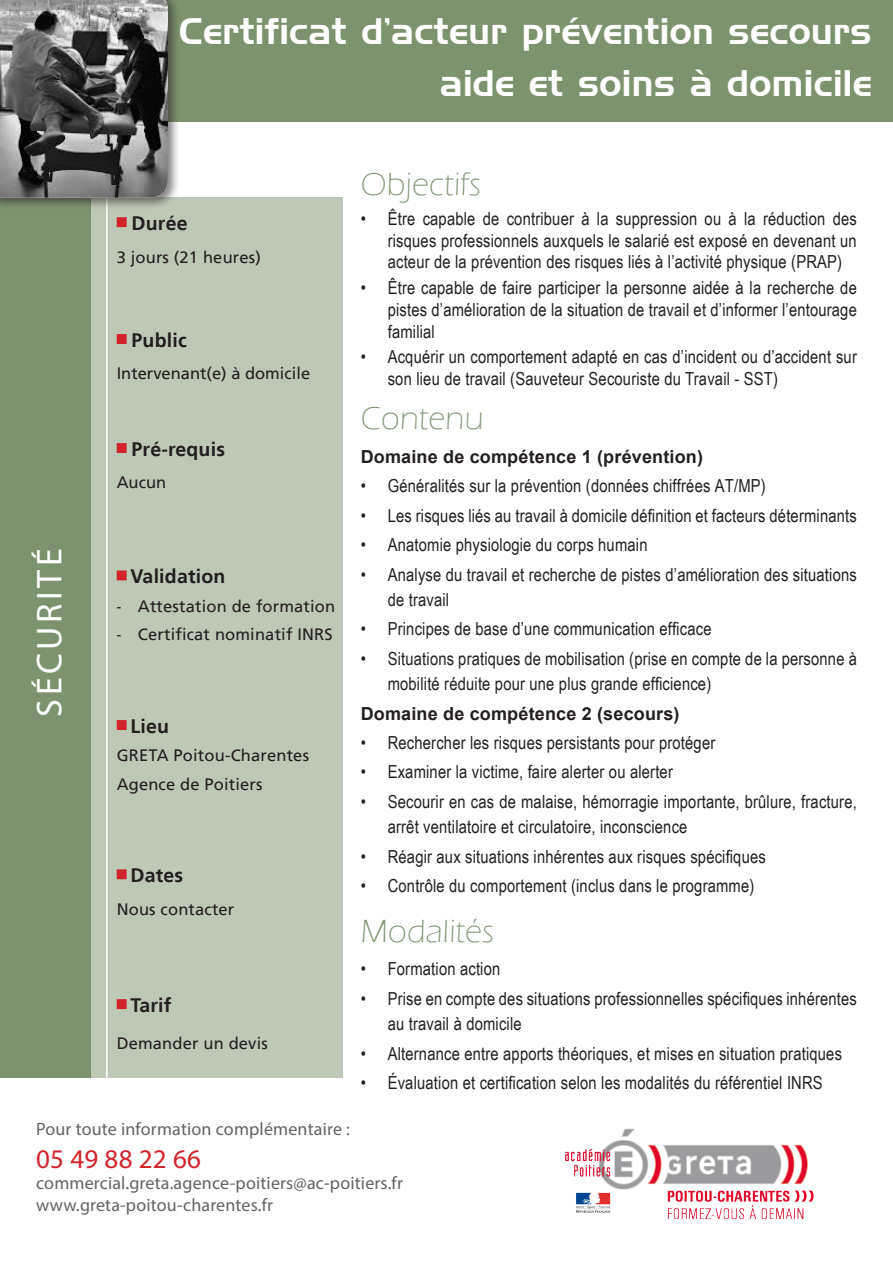
<style>
.page{position:relative;width:893px;height:1263px;background:#fff}
.page>*{position:absolute;margin:0;border:0;box-sizing:border-box;transform-origin:0 0}
.t1{font:36px "Handel Gothic BT";letter-spacing:.01em;color:#fff}
.t2{font:36px "Myriad Pro";letter-spacing:.1em;color:#fff}
.Style_de_paragraphe{font:300 33px "Eras ITC";letter-spacing:.01em;color:#7d926e}
.t3{font:27px "Myriad Pro";letter-spacing:.01em;color:#d1232a}
.t4{font:700 19.5px "Frutiger LT";letter-spacing:.01em;color:#231f20}
.t5{font:18px/21.6px "Arial Narrow";letter-spacing:.01em;color:#231f20}
.t6{font:18px "Myriad Pro";letter-spacing:.01em;color:#636366}
.Style_de_paragraphe-2{font:700 18px "Arial";letter-spacing:.01em;color:#231f20}
.t7{font:16.5px "Frutiger LT";letter-spacing:.01em;color:#231f20}
.s1{font-family:"Arial Narrow"}
</style>
<div class="page">
<div style="left:117px;top:0;width:776px;height:122px;background:#7d926e"></div>
<div style="left:87px;top:198px;width:256px;height:880px;background:#bec8b6"></div>
<div style="left:0;top:198px;width:91px;height:880px;background:#7d926e"></div>
<img style="left:565px;top:1128px;width:249px;height:92px">
<hr style="left:106px;top:198px;width:2px;height:880px;background:#fff">
<div style="left:0;top:0;width:180px;height:210px;background:#231f20;opacity:.57"></div>
<img style="left:0;top:0;width:168px;height:198px">
<div style="left:179px;top:17px;width:699px;height:87px;background:#7d926e"></div>
<div style="left:117px;top:217px;width:10px;height:10px;background:#d1232a;border:2px solid #d1232a"></div>
<div style="left:117px;top:570px;width:10px;height:10px;background:#d1232a;border:2px solid #d1232a"></div>
<div style="left:117px;top:720px;width:10px;height:10px;background:#d1232a;border:2px solid #d1232a"></div>
<div style="left:117px;top:334px;width:10px;height:10px;background:#d1232a;border:2px solid #d1232a"></div>
<div style="left:117px;top:999px;width:10px;height:10px;background:#d1232a;border:2px solid #d1232a"></div>
<div style="left:117px;top:869px;width:10px;height:10px;background:#d1232a;border:2px solid #d1232a"></div>
<div style="left:117px;top:443px;width:10px;height:10px;background:#d1232a;border:2px solid #d1232a"></div>
<h1 class="t2" style="left:27px;top:717px;width:170px;rotate:-90deg">SÉCURITÉ</h1>
<p class="t1" style="left:179px;top:10px;width:694px">Certificat d’acteur prévention secours</p>
<p class="t1" style="left:440px;top:61px;width:433px">aide et soins à domicile</p>
<p class="t4" style="left:132px;top:212px;width:58px">Durée</p>
<p class="t7" style="left:117px;top:247px;width:146px">3 jours (21 heures)</p>
<p class="t4" style="left:132px;top:329px;width:57px">Public</p>
<p class="t7" style="left:117px;top:364px;width:195px">Intervenant(e) à domicile</p>
<p class="t4" style="left:132px;top:438px;width:95px">Pré-requis</p>
<p class="t7" style="left:117px;top:473px;width:51px">Aucun</p>
<p class="t4" style="left:131px;top:565px;width:96px">Validation</p>
<p class="t7" style="left:117px;top:596px;width:220px"><span class="s1">-</span> Attestation de formation</p>
<p class="t7" style="left:117px;top:624px;width:217px"><span class="s1">-</span> Certificat nominatif INRS</p>
<p class="t4" style="left:131px;top:715px;width:40px">Lieu</p>
<p class="t7" style="left:117px;top:746px;width:194px">GRETA Poitou-Charentes</p>
<p class="t7" style="left:117px;top:774px;width:147px">Agence de Poitiers</p>
<p class="t4" style="left:131px;top:864px;width:54px">Dates</p>
<p class="t7" style="left:117px;top:899px;width:119px">Nous contacter</p>
<p class="t4" style="left:131px;top:994px;width:42px">Tarif</p>
<p class="t7" style="left:117px;top:1033px;width:153px">Demander un devis</p>
<p class="Style_de_paragraphe" style="left:361px;top:166px;width:122px">Objectifs</p>
<p class="t5" style="left:388px;top:207px;width:471px;text-align:justify;text-indent:-27px">• Être capable de contribuer à la suppression ou à la réduction des risques professionnels auxquels le salarié est exposé en devenant un acteur de la prévention des risques liés à l’activité physique (PRAP)</p>
<p class="t5" style="left:388px;top:276px;width:471px;text-align:justify;text-indent:-27px">• Être capable de faire participer la personne aidée à la recherche de pistes d’amélioration de la situation de travail et d’informer l’entourage familial</p>
<p class="t5" style="left:388px;top:346px;width:471px;text-indent:-27px">• Acquérir un comportement adapté en cas d’incident ou d’accident sur son lieu de travail (Sauveteur Secouriste du Travail - SST)</p>
<p class="Style_de_paragraphe" style="left:361px;top:400px;width:124px">Contenu</p>
<p class="Style_de_paragraphe-2" style="left:361px;top:445px;width:344px">Domaine de compétence 1 (prévention)</p>
<p class="t5" style="left:361px;top:475px;width:407px">• Généralités sur la prévention (données chiffrées AT/MP)</p>
<p class="t5" style="left:361px;top:504px;width:498px">• Les risques liés au travail à domicile définition et facteurs déterminants</p>
<p class="t5" style="left:361px;top:533px;width:288px">• Anatomie physiologie du corps humain</p>
<p class="t5" style="left:388px;top:561px;width:471px;line-height:25.2px;text-indent:-27px">• Analyse du travail et recherche de pistes d’amélioration des situations de travail</p>
<p class="t5" style="left:361px;top:618px;width:352px">• Principes de base d’une communication efficace</p>
<p class="t5" style="left:388px;top:645px;width:471px;line-height:25.2px;text-indent:-27px">• Situations pratiques de mobilisation (prise en compte de la personne à mobilité réduite pour une plus grande efficience)</p>
<p class="Style_de_paragraphe-2" style="left:361px;top:701px;width:320px">Domaine de compétence 2 (secours)</p>
<p class="t5" style="left:361px;top:731px;width:356px">• Rechercher les risques persistants pour protéger</p>
<p class="t5" style="left:361px;top:761px;width:314px">• Examiner la victime, faire alerter ou alerter</p>
<p class="t5" style="left:388px;top:788px;width:471px;line-height:25.2px;text-indent:-27px">• Secourir en cas de malaise, hémorragie importante, brûlure, fracture, arrêt ventilatoire et circulatoire, inconscience</p>
<p class="t5" style="left:361px;top:845px;width:407px">• Réagir aux situations inhérentes aux risques spécifiques</p>
<p class="t5" style="left:361px;top:874px;width:395px">• Contrôle du comportement (inclus dans le programme)</p>
<p class="Style_de_paragraphe" style="left:361px;top:912px;width:135px">Modalités</p>
<p class="t5" style="left:361px;top:958px;width:141px">• Formation action</p>
<p class="t5" style="left:388px;top:985px;width:471px;line-height:25.2px;text-indent:-27px">• Prise en compte des situations professionnelles spécifiques inhérentes au travail à domicile</p>
<p class="t5" style="left:361px;top:1042px;width:483px">• Alternance entre apports théoriques, et mises en situation pratiques</p>
<p class="t5" style="left:361px;top:1071px;width:464px">• Évaluation et certification selon les modalités du référentiel INRS</p>
<p class="t6" style="left:36px;top:1118px;width:315px">Pour toute information complémentaire :</p>
<p class="t3" style="left:36px;top:1142px;width:166px">05 49 88 22 66</p>
<p class="t6" style="left:36px;top:1172px;width:368px">commercial.greta.agence-poitiers@ac-poitiers.fr</p>
<p class="t6" style="left:36px;top:1194px;width:238px">www.greta-poitou-charentes.fr</p>
</div>
